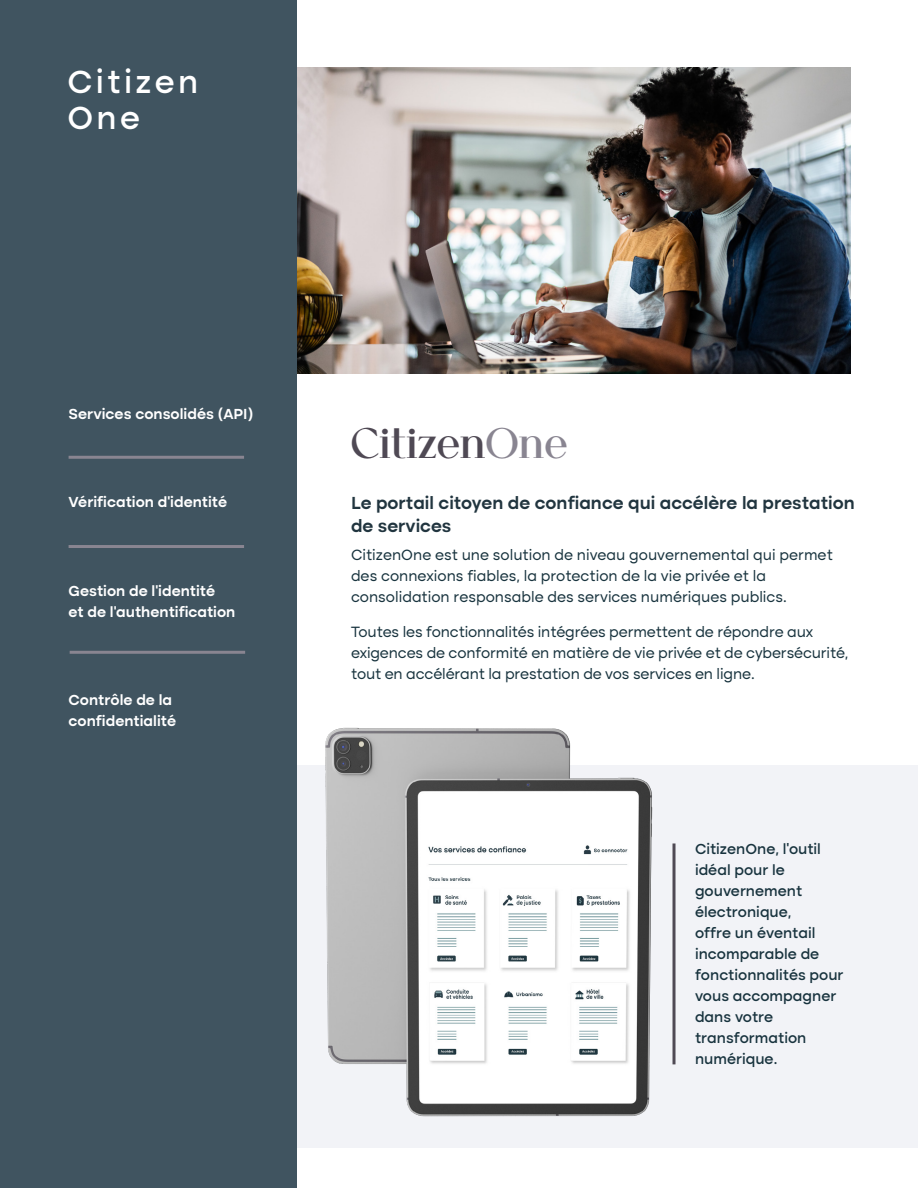
<style>
.page{position:relative;width:918px;height:1188px;background:#fff}
.page>*{position:absolute;margin:0;border:0;box-sizing:border-box;transform-origin:0 0}
.t1{font:700 42px "Cellofy";color:#4f4954}
.t2{font:500 33px/36px "Altone";letter-spacing:.1em;color:#fff}
.t3{font:600 18px/24px "Altone";color:#21353f}
.t4{font:15px/21px "Altone";letter-spacing:-.01em;color:#18333e}
.t5{font:500 15px/21px "Altone";color:#18333e}
.t6{font:600 15px/21px "Altone";color:#fff}
.s1{color:#898591}
</style>
<div class="page">
<div style="left:297px;top:765px;width:621px;height:383px;background:#f2f3f7"></div>
<img style="left:325px;top:727px;width:328px;height:390px">
<img style="left:297px;top:68px;width:553px;height:306px">
<div style="left:0;top:0;width:297px;height:1188px;background:#405460"></div>
<hr style="left:70px;top:651px;width:175px;height:3px;background:#898591">
<hr style="left:69px;top:545px;width:175px;height:3px;background:#898591">
<hr style="left:69px;top:456px;width:175px;height:3px;background:#898591">
<hr style="left:673px;top:843px;width:3px;height:221px;background:#4f4954">
<h2 class="t2" style="left:68px;top:65px;width:132px">Citizen<br>One</h2>
<p class="t6" style="left:69px;top:404px;width:186px">Services consolidés (API)</p>
<p class="t6" style="left:69px;top:492px;width:160px">Vérification d’identité</p>
<p class="t6" style="left:69px;top:581px;width:168px">Gestion de l’identité<br>et de l’authentification</p>
<p class="t6" style="left:69px;top:690px;width:109px">Contrôle de la confidentialité</p>
<h1 class="t1" style="left:351px;top:418px;width:218px">Citizen<span class="s1">One</span></h1>
<p class="t3" style="left:351px;top:491px;width:505px">Le portail citoyen de confiance qui accélère la prestation de services</p>
<p class="t4" style="left:351px;top:546px;width:483px">CitizenOne est une solution de niveau gouvernemental qui permet des connexions fiables, la protection de la vie privée et la consolidation responsable des services numériques publics.</p>
<p class="t4" style="left:351px;top:622px;width:499px">Toutes les fonctionnalités intégrées permettent de répondre aux exigences de conformité en matière de vie privée et de cybersécurité, tout en accélérant la prestation de vos services en ligne.</p>
<p class="t5" style="left:695px;top:840px;width:150px">CitizenOne, l’outil idéal pour le gouvernement électronique,<br>offre un éventail incomparable de fonctionnalités pour vous accompagner dans votre transformation numérique.</p>
</div>
